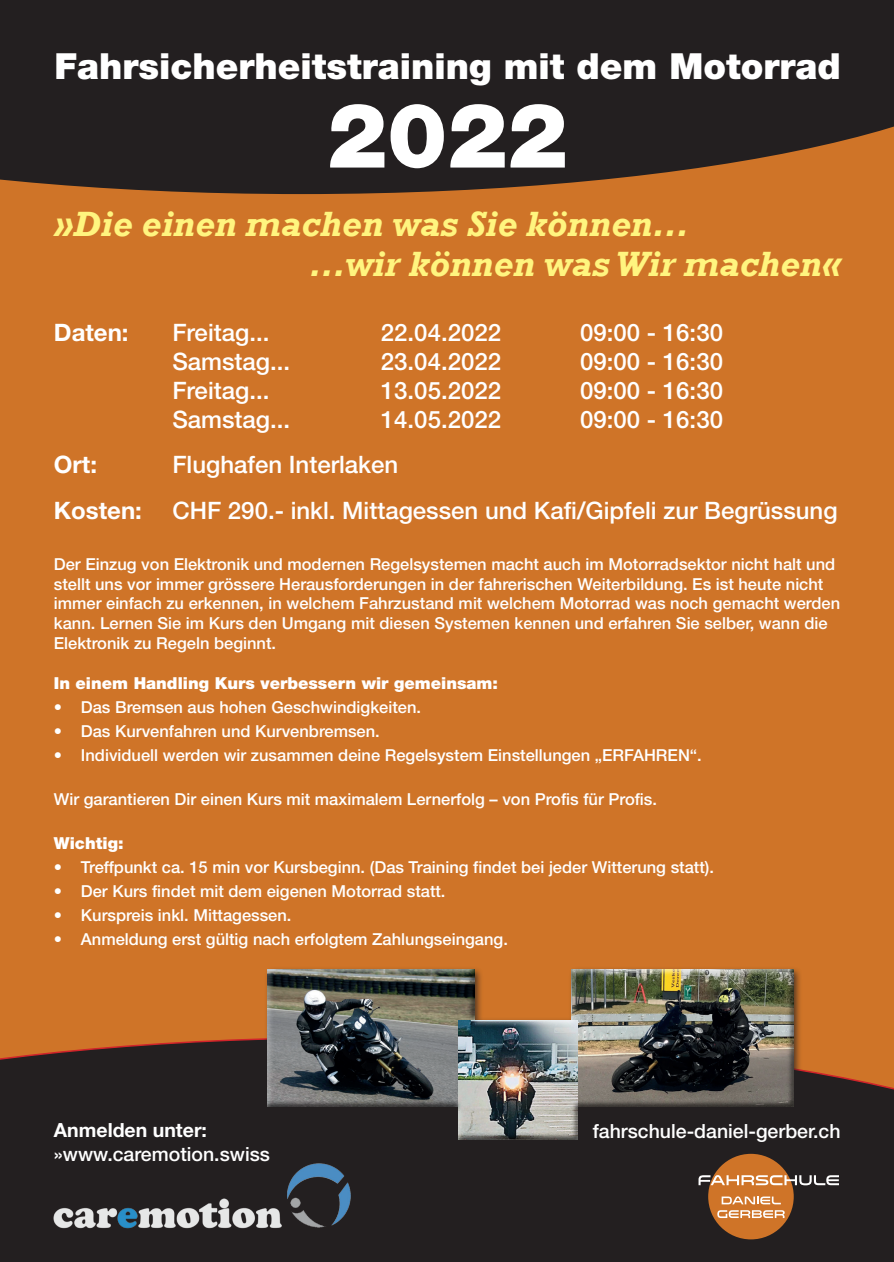
<style>
.page{position:relative;width:894px;height:1262px;background:#fff}
.page>*{position:absolute;margin:0;border:0;box-sizing:border-box;transform-origin:0 0}
.t1{font:900 90px "Helvetica Neue";color:#fff}
.t2{font:italic 700 36px/40px "Rockwell";color:#fff57f}
.t3{font:900 36px "Helvetica Neue";color:#fff}
.t4{font:500 24px "Helvetica Neue";color:#fff}
.t5{font:700 24px "Helvetica Neue";color:#fff}
.t6{font:500 19.5px "Helvetica Neue";color:#fff}
.t7{font:700 19.5px "Helvetica Neue";color:#fff}
.t8{font:500 16.5px/19.8px "Helvetica Neue";color:#fff}
.t9{font:900 16.5px "Helvetica Neue";color:#fff}
</style>
<div class="page">
<div style="left:0;top:0;width:894px;height:1261px;background:#cf7428"></div>
<div style="left:0;top:1038px;width:894px;height:223px;background:#231f20"></div>
<svg style="left:0;top:0;width:894px;height:194px;background:#302520"></svg>
<div style="left:708px;top:1153px;width:86px;height:86px;background:#cf7428;border-radius:50%"></div>
<svg style="left:698px;top:1174px;width:141px;height:11px"></svg>
<svg style="left:717px;top:1196px;width:68px;height:21px"></svg>
<img style="left:54px;top:1162px;width:297px;height:65px">
<div style="left:264px;top:965px;width:539px;height:183px;background:#231f20;opacity:.75"></div>
<div style="left:266px;top:967px;width:528px;height:172px;background:#231f20;opacity:.75"></div>
<h2 class="t3" style="left:55px;top:45px;width:787px">Fahrsicherheitstraining mit dem Motorrad</h2>
<h1 class="t1" style="left:327px;top:82px;width:242px">2022</h1>
<h2 class="t2" style="left:309px;top:205px;width:533px;text-indent:-255px">»Die einen machen was Sie können...<br>...wir können was Wir machen«</h2>
<h3 class="t5" style="left:54px;top:318px;width:76px">Daten:</h3>
<h3 class="t4" style="left:172px;top:318px;width:98px">Freitag...</h3>
<h3 class="t4" style="left:381px;top:318px;width:122px">22.04.2022</h3>
<h3 class="t4" style="left:580px;top:318px;width:144px">09:00 - 16:30</h3>
<h3 class="t4" style="left:172px;top:347px;width:119px">Samstag...</h3>
<h3 class="t4" style="left:381px;top:347px;width:122px">23.04.2022</h3>
<h3 class="t4" style="left:580px;top:347px;width:144px">09:00 - 16:30</h3>
<h3 class="t4" style="left:172px;top:376px;width:98px">Freitag...</h3>
<h3 class="t4" style="left:381px;top:376px;width:122px">13.05.2022</h3>
<h3 class="t4" style="left:580px;top:376px;width:144px">09:00 - 16:30</h3>
<h3 class="t4" style="left:172px;top:404px;width:119px">Samstag...</h3>
<h3 class="t4" style="left:381px;top:404px;width:122px">14.05.2022</h3>
<h3 class="t4" style="left:580px;top:404px;width:144px">09:00 - 16:30</h3>
<h3 class="t5" style="left:54px;top:450px;width:45px">Ort:</h3>
<h3 class="t4" style="left:172px;top:450px;width:227px">Flughafen Interlaken</h3>
<h3 class="t5" style="left:54px;top:496px;width:90px">Kosten:</h3>
<h3 class="t4" style="left:172px;top:496px;width:667px">CHF 290.- inkl. Mittagessen und Kafi/Gipfeli zur Begrüssung</h3>
<p class="t8" style="left:54px;top:553px;width:788px">Der Einzug von Elektronik und modernen Regelsystemen macht auch im Motorradsektor nicht halt und stellt uns vor immer grössere Herausforderungen in der fahrerischen Weiterbildung. Es ist heute nicht immer einfach zu erkennen, in welchem Fahrzustand mit welchem Motorrad was noch gemacht werden kann. Lernen Sie im Kurs den Umgang mit diesen Systemen kennen und erfahren Sie selber, wann die Elektronik zu Regeln beginnt.</p>
<p class="t9" style="left:54px;top:672px;width:446px">In einem Handling Kurs verbessern wir gemeinsam:</p>
<p class="t8" style="left:54px;top:696px;width:369px">• Das Bremsen aus hohen Geschwindigkeiten.</p>
<p class="t8" style="left:54px;top:720px;width:327px">• Das Kurvenfahren und Kurvenbremsen.</p>
<p class="t8" style="left:54px;top:744px;width:649px">• Individuell werden wir zusammen deine Regelsystem Einstellungen „ERFAHREN“.</p>
<p class="t8" style="left:54px;top:788px;width:605px">Wir garantieren Dir einen Kurs mit maximalem Lernerfolg – von Profis für Profis.</p>
<p class="t9" style="left:54px;top:832px;width:71px">Wichtig:</p>
<p class="t8" style="left:54px;top:856px;width:662px">• Treffpunkt ca. 15 min vor Kursbeginn. (Das Training findet bei jeder Witterung statt).</p>
<p class="t8" style="left:54px;top:880px;width:393px">• Der Kurs findet mit dem eigenen Motorrad statt.</p>
<p class="t8" style="left:54px;top:904px;width:239px">• Kurspreis inkl. Mittagessen.</p>
<p class="t8" style="left:54px;top:928px;width:456px">• Anmeldung erst gültig nach erfolgtem Zahlungseingang.</p>
<p class="t7" style="left:54px;top:1117px;width:155px">Anmelden unter:</p>
<p class="t6" style="left:54px;top:1141px;width:218px">»www.caremotion.swiss</p>
<p class="t6" style="left:593px;top:1119px;width:249px">fahrschule-daniel-gerber.ch</p>
</div>
